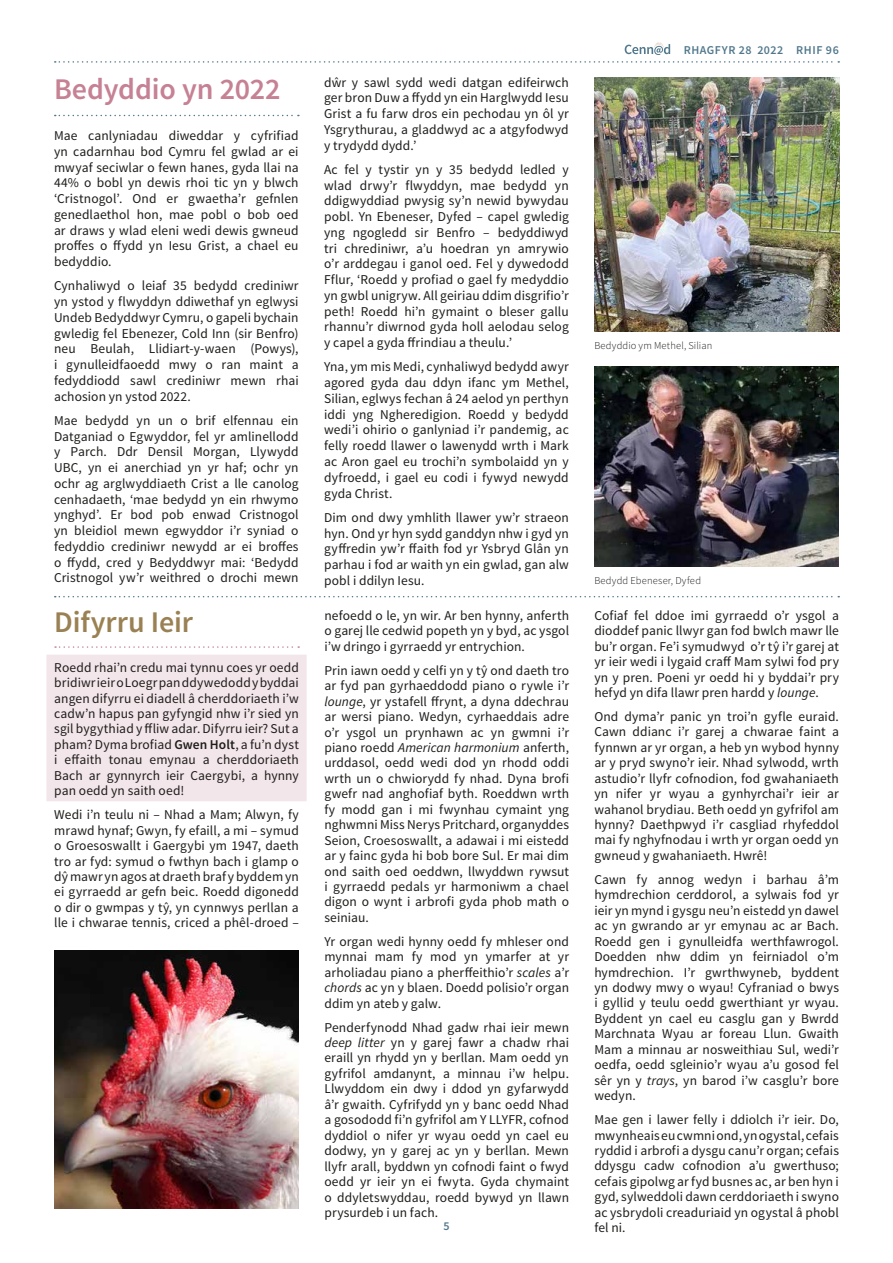
<style>
.page{position:relative;width:893px;height:1263px;background:#fff}
.page>*{position:absolute;margin:0;border:0;box-sizing:border-box;transform-origin:0 0}
.t1{font:600 30px "Source Sans Pro";letter-spacing:-.005em;color:#c68194}
.t2{font:600 30px "Source Sans Pro";letter-spacing:-.005em;color:#9a8153}
.t3{font:13.5px/15.5px "Source Sans Pro";letter-spacing:.01em;color:#1d1d1b;text-align:justify}
.t4{font:600 12px "Source Sans Pro";letter-spacing:.05em;color:#51788c}
.t5{font:300 10.5px "Source Sans Pro";letter-spacing:.02em;color:#1d1d1b}
.s1{font-weight:600}
.s2{font-style:italic}
</style>
<div class="page">
<svg style="left:625px;top:42px;width:45px;height:13px"></svg>
<svg style="left:55px;top:61px;width:784px;height:2px"></svg>
<svg style="left:55px;top:115px;width:244px;height:1px"></svg>
<img style="left:594px;top:77px;width:246px;height:254px">
<img style="left:594px;top:366px;width:245px;height:200px">
<div style="left:47px;top:655px;width:260px;height:146px;background:#f3e6ea"></div>
<svg style="left:55px;top:646px;width:244px;height:2px"></svg>
<img style="left:54px;top:951px;width:245px;height:258px">
<svg style="left:55px;top:596px;width:784px;height:1px"></svg>
<h1 class="t1" style="left:54px;top:70px;width:228px">Bedyddio yn 2022</h1>
<p class="t3" style="left:54px;top:128px;width:246px">Mae canlyniadau diweddar y cyfrifiad yn cadarnhau bod Cymru fel gwlad ar ei mwyaf seciwlar o fewn hanes, gyda llai na 44% o bobl yn dewis rhoi tic yn y blwch ‘Cristnogol’. Ond er gwaetha’r gefnlen genedlaethol hon, mae pobl o bob oed ar draws y wlad eleni wedi dewis gwneud proffes o ffydd yn Iesu Grist, a chael eu bedyddio.</p>
<p class="t3" style="left:54px;top:278px;width:246px">Cynhaliwyd o leiaf 35 bedydd crediniwr yn ystod y flwyddyn ddiwethaf yn eglwysi Undeb Bedyddwyr Cymru, o gapeli bychain gwledig fel Ebenezer, Cold Inn (sir Benfro) neu Beulah, Llidiart-y-waen (Powys), i gynulleidfaoedd mwy o ran maint a fedyddiodd sawl crediniwr mewn rhai achosion yn ystod 2022.</p>
<p class="t3" style="left:54px;top:413px;width:246px">Mae bedydd yn un o brif elfennau ein Datganiad o Egwyddor, fel yr amlinellodd y Parch. Ddr Densil Morgan, Llywydd UBC, yn ei anerchiad yn yr haf; ochr yn ochr ag arglwyddiaeth Crist a lle canolog cenhadaeth, ‘mae bedydd yn ein rhwymo ynghyd’. Er bod pob enwad Cristnogol yn bleidiol mewn egwyddor i’r syniad o fedyddio crediniwr newydd ar ei broffes o ffydd, cred y Bedyddwyr mai: ‘Bedydd Cristnogol yw’r weithred o drochi mewn</p>
<h1 class="t2" style="left:54px;top:603px;width:140px">Difyrru Ieir</h1>
<p class="t3" style="left:54px;top:660px;width:246px">Roedd rhai’n credu mai tynnu coes yr oedd bridiwr ieir o Loegr pan ddywedodd y byddai angen difyrru ei diadell â cherddoriaeth i’w cadw’n hapus pan gyfyngid nhw i’r sied yn sgil bygythiad y ffliw adar. Difyrru ieir? Sut a pham? Dyma brofiad <span class="s1">Gwen Holt</span>, a fu’n dyst i effaith tonau emynau a cherddoriaeth Bach ar gynnyrch ieir Caergybi, a hynny pan oedd yn saith oed!</p>
<p class="t3" style="left:54px;top:807px;width:246px">Wedi i’n teulu ni – Nhad a Mam; Alwyn, fy mrawd hynaf; Gwyn, fy efaill, a mi – symud o Groesoswallt i Gaergybi ym 1947, daeth tro ar fyd: symud o fwthyn bach i glamp o dŷ mawr yn agos at draeth braf y byddem yn ei gyrraedd ar gefn beic. Roedd digonedd o dir o gwmpas y tŷ, yn cynnwys perllan a lle i chwarae tennis, criced a phêl-droed –</p>
<p class="t3" style="left:324px;top:74px;width:246px">dŵr y sawl sydd wedi datgan edifeirwch ger bron Duw a ffydd yn ein Harglwydd Iesu Grist a fu farw dros ein pechodau yn ôl yr Ysgrythurau, a gladdwyd ac a atgyfodwyd y trydydd dydd.’</p>
<p class="t3" style="left:324px;top:162px;width:246px">Ac fel y tystir yn y 35 bedydd ledled y wlad drwy’r flwyddyn, mae bedydd yn ddigwyddiad pwysig sy’n newid bywydau pobl. Yn Ebeneser, Dyfed – capel gwledig yng ngogledd sir Benfro – bedyddiwyd tri chrediniwr, a’u hoedran yn amrywio o’r arddegau i ganol oed. Fel y dywedodd Fflur, ‘Roedd y profiad o gael fy medyddio yn gwbl unigryw. All geiriau ddim disgrifio’r peth! Roedd hi’n gymaint o bleser gallu rhannu’r diwrnod gyda holl aelodau selog y capel a gyda ffrindiau a theulu.’</p>
<p class="t3" style="left:324px;top:359px;width:246px">Yna, ym mis Medi, cynhaliwyd bedydd awyr agored gyda dau ddyn ifanc ym Methel, Silian, eglwys fechan â 24 aelod yn perthyn iddi yng Ngheredigion. Roedd y bedydd wedi’i ohirio o ganlyniad i’r pandemig, ac felly roedd llawer o lawenydd wrth i Mark ac Aron gael eu trochi’n symbolaidd yn y dyfroedd, i gael eu codi i fywyd newydd gyda Christ.</p>
<p class="t3" style="left:324px;top:510px;width:246px">Dim ond dwy ymhlith llawer yw’r straeon hyn. Ond yr hyn sydd ganddyn nhw i gyd yn gyffredin yw’r ffaith fod yr Ysbryd Glân yn parhau i fod ar waith yn ein gwlad, gan alw pobl i ddilyn Iesu.</p>
<p class="t3" style="left:324px;top:608px;width:246px">nefoedd o le, yn wir. Ar ben hynny, anferth o garej lle cedwid popeth yn y byd, ac ysgol i’w dringo i gyrraedd yr entrychion.</p>
<p class="t3" style="left:324px;top:663px;width:246px">Prin iawn oedd y celfi yn y tŷ ond daeth tro ar fyd pan gyrhaeddodd piano o rywle i’r <span class="s2">lounge</span>, yr ystafell ffrynt, a dyna ddechrau ar wersi piano. Wedyn, cyrhaeddais adre o’r ysgol un prynhawn ac yn gwmni i’r piano roedd <span class="s2">American harmonium</span> anferth, urddasol, oedd wedi dod yn rhodd oddi wrth un o chwiorydd fy nhad. Dyna brofi gwefr nad anghofiaf byth. Roeddwn wrth fy modd gan i mi fwynhau cymaint yng nghwmni Miss Nerys Pritchard, organyddes Seion, Croesoswallt, a adawai i mi eistedd ar y fainc gyda hi bob bore Sul. Er mai dim ond saith oed oeddwn, llwyddwn rywsut i gyrraedd pedals yr harmoniwm a chael digon o wynt i arbrofi gyda phob math o seiniau.</p>
<p class="t3" style="left:324px;top:934px;width:246px">Yr organ wedi hynny oedd fy mhleser ond mynnai mam fy mod yn ymarfer at yr arholiadau piano a pherffeithio’r <span class="s2">scales</span> a’r <span class="s2">chords</span> ac yn y blaen. Doedd polisio’r organ ddim yn ateb y galw.</p>
<p class="t3" style="left:324px;top:1019px;width:246px">Penderfynodd Nhad gadw rhai ieir mewn <span class="s2">deep litter</span> yn y garej fawr a chadw rhai eraill yn rhydd yn y berllan. Mam oedd yn gyfrifol amdanynt, a minnau i’w helpu.<br>Llwyddom ein dwy i ddod yn gyfarwydd â’r gwaith. Cyfrifydd yn y banc oedd Nhad a gosododd fi’n gyfrifol am Y LLYFR, cofnod dyddiol o nifer yr wyau oedd yn cael eu dodwy, yn y garej ac yn y berllan. Mewn llyfr arall, byddwn yn cofnodi faint o fwyd oedd yr ieir yn ei fwyta. Gyda chymaint o ddyletswyddau, roedd bywyd yn llawn prysurdeb i un fach.</p>
<p class="t4" style="left:443px;top:1218px;width:8px">5</p>
<p class="t4" style="left:684px;top:42px;width:157px">RHAGFYR 28 2022 RHIF 96</p>
<p class="t5" style="left:594px;top:339px;width:119px">Bedyddio ym Methel, Silian</p>
<p class="t5" style="left:594px;top:574px;width:108px">Bedydd Ebeneser, Dyfed</p>
<p class="t3" style="left:594px;top:608px;width:246px">Cofiaf fel ddoe imi gyrraedd o’r ysgol a dioddef panic llwyr gan fod bwlch mawr lle bu’r organ. Fe’i symudwyd o’r tŷ i’r garej at yr ieir wedi i lygaid craff Mam sylwi fod pry yn y pren. Poeni yr oedd hi y byddai’r pry hefyd yn difa llawr pren hardd y <span class="s2">lounge</span>.</p>
<p class="t3" style="left:594px;top:709px;width:246px">Ond dyma’r panic yn troi’n gyfle euraid.<br>Cawn ddianc i’r garej a chwarae faint a fynnwn ar yr organ, a heb yn wybod hynny ar y pryd swyno’r ieir. Nhad sylwodd, wrth astudio’r llyfr cofnodion, fod gwahaniaeth yn nifer yr wyau a gynhyrchai’r ieir ar wahanol brydiau. Beth oedd yn gyfrifol am hynny? Daethpwyd i’r casgliad rhyfeddol mai fy nghyfnodau i wrth yr organ oedd yn gwneud y gwahaniaeth. Hwrê!</p>
<p class="t3" style="left:594px;top:872px;width:246px">Cawn fy annog wedyn i barhau â’m hymdrechion cerddorol, a sylwais fod yr ieir yn mynd i gysgu neu’n eistedd yn dawel ac yn gwrando ar yr emynau ac ar Bach.<br>Roedd gen i gynulleidfa werthfawrogol.<br>Doedden nhw ddim yn feirniadol o’m hymdrechion. I’r gwrthwyneb, byddent yn dodwy mwy o wyau! Cyfraniad o bwys i gyllid y teulu oedd gwerthiant yr wyau.<br>Byddent yn cael eu casglu gan y Bwrdd Marchnata Wyau ar foreau Llun. Gwaith Mam a minnau ar nosweithiau Sul, wedi’r oedfa, oedd sgleinio’r wyau a’u gosod fel sêr yn y <span class="s2">trays</span>, yn barod i’w casglu’r bore wedyn.</p>
<p class="t3" style="left:594px;top:1112px;width:246px">Mae gen i lawer felly i ddiolch i’r ieir. Do, mwynheais eu cwmni ond, yn ogystal, cefais ryddid i arbrofi a dysgu canu’r organ; cefais ddysgu cadw cofnodion a’u gwerthuso; cefais gipolwg ar fyd busnes ac, ar ben hyn i gyd, sylweddoli dawn cerddoriaeth i swyno ac ysbrydoli creaduriaid yn ogystal â phobl fel ni.</p>
</div>
